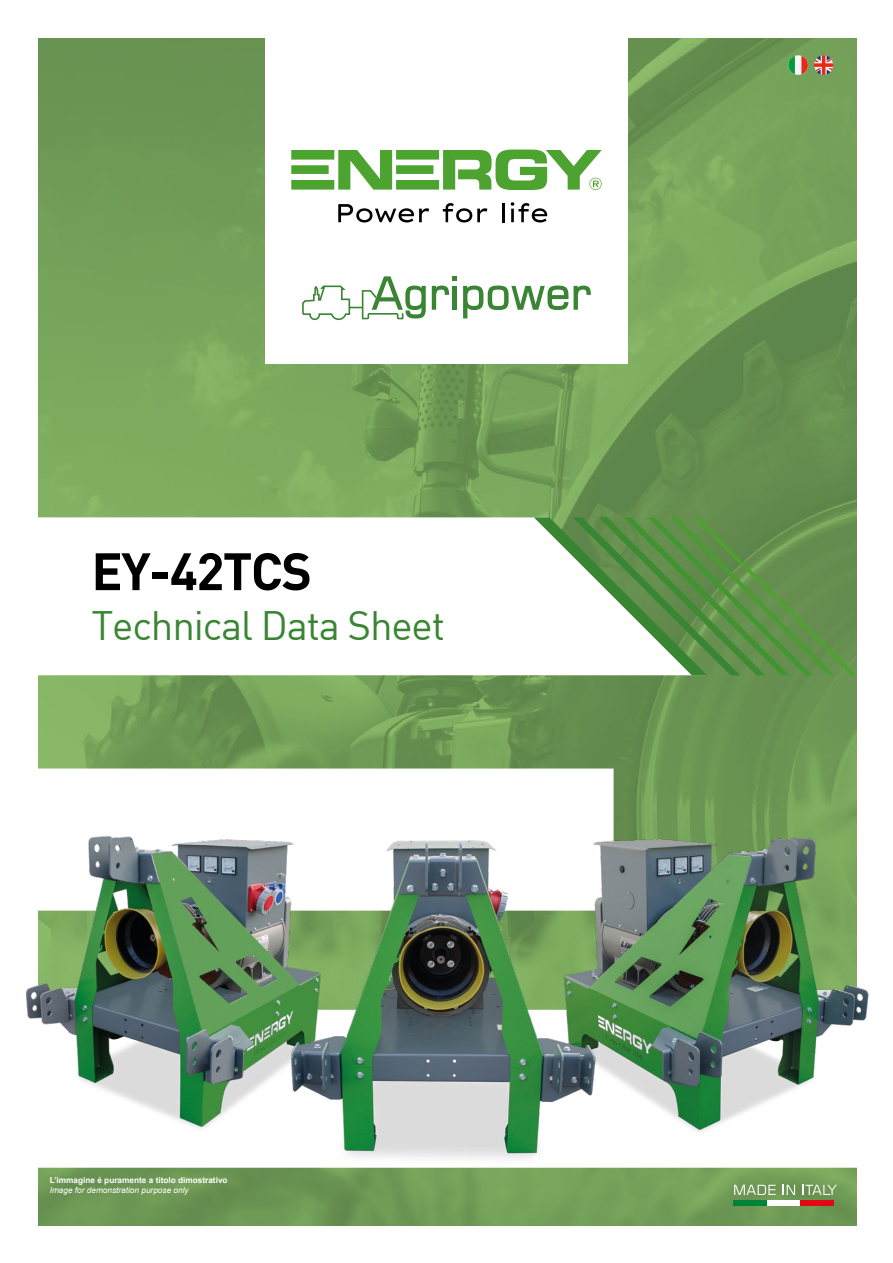
<style>
.page{position:relative;width:893px;height:1263px;background:#fff}
.page>*{position:absolute;margin:0;border:0;box-sizing:border-box;transform-origin:0 0}
.t1{font:51.75px "DIN Bold";letter-spacing:-.03em;color:#000}
.t2{font:40.2px "DIN";letter-spacing:-.03em;color:#3a8534}
.t3{font:700 8.25px "Arial";color:#fff}
.t4{font:italic 8.25px "Arial";color:#fff}
</style>
<div class="page">
<img style="left:38px;top:38px;width:818px;height:1187px">
<div style="left:0;top:768px;width:614px;height:143px;background:#fff"></div>
<svg style="left:38px;top:517px;width:496px;height:158px"></svg>
<div style="left:0;top:1010px;width:893px;height:158px;background:#fff"></div>
<svg style="left:534px;top:517px;width:322px;height:158px"></svg>
<svg style="left:734px;top:1185px;width:42px;height:10px"></svg>
<svg style="left:783px;top:1185px;width:12px;height:10px"></svg>
<svg style="left:803px;top:1185px;width:34px;height:10px"></svg>
<div style="left:733px;top:1200px;width:34px;height:6px;background:#008237"></div>
<div style="left:767px;top:1200px;width:34px;height:6px;background:#fff"></div>
<div style="left:800px;top:1200px;width:34px;height:6px;background:#e30613"></div>
<div style="left:265px;top:26px;width:363px;height:338px;background:#fff"></div>
<svg style="left:338px;top:204px;width:91px;height:18px"></svg>
<svg style="left:443px;top:203px;width:44px;height:19px"></svg>
<hr style="left:502px;top:203px;width:3px;height:19px;background:#000">
<svg style="left:511px;top:202px;width:36px;height:20px"></svg>
<svg style="left:291px;top:150px;width:311px;height:40px"></svg>
<svg style="left:302px;top:276px;width:124px;height:44px"></svg>
<svg style="left:432px;top:276px;width:25px;height:34px"></svg>
<svg style="left:463px;top:286px;width:105px;height:32px"></svg>
<svg style="left:574px;top:286px;width:17px;height:24px"></svg>
<svg style="left:787px;top:54px;width:47px;height:22px"></svg>
<img style="left:26px;top:835px;width:244px;height:294px">
<img style="left:610px;top:825px;width:259px;height:307px">
<img style="left:270px;top:840px;width:340px;height:328px">
<h1 class="t1" style="left:91px;top:538px;width:222px">EY-42TCS</h1>
<h2 class="t2" style="left:91px;top:600px;width:355px">Technical Data Sheet</h2>
<p class="t3" style="left:50px;top:1175px;width:179px">L’immagine é puramente a titolo dimostrativo</p>
<p class="t4" style="left:50px;top:1185px;width:140px">Image for demonstration purpose only</p>
</div>
